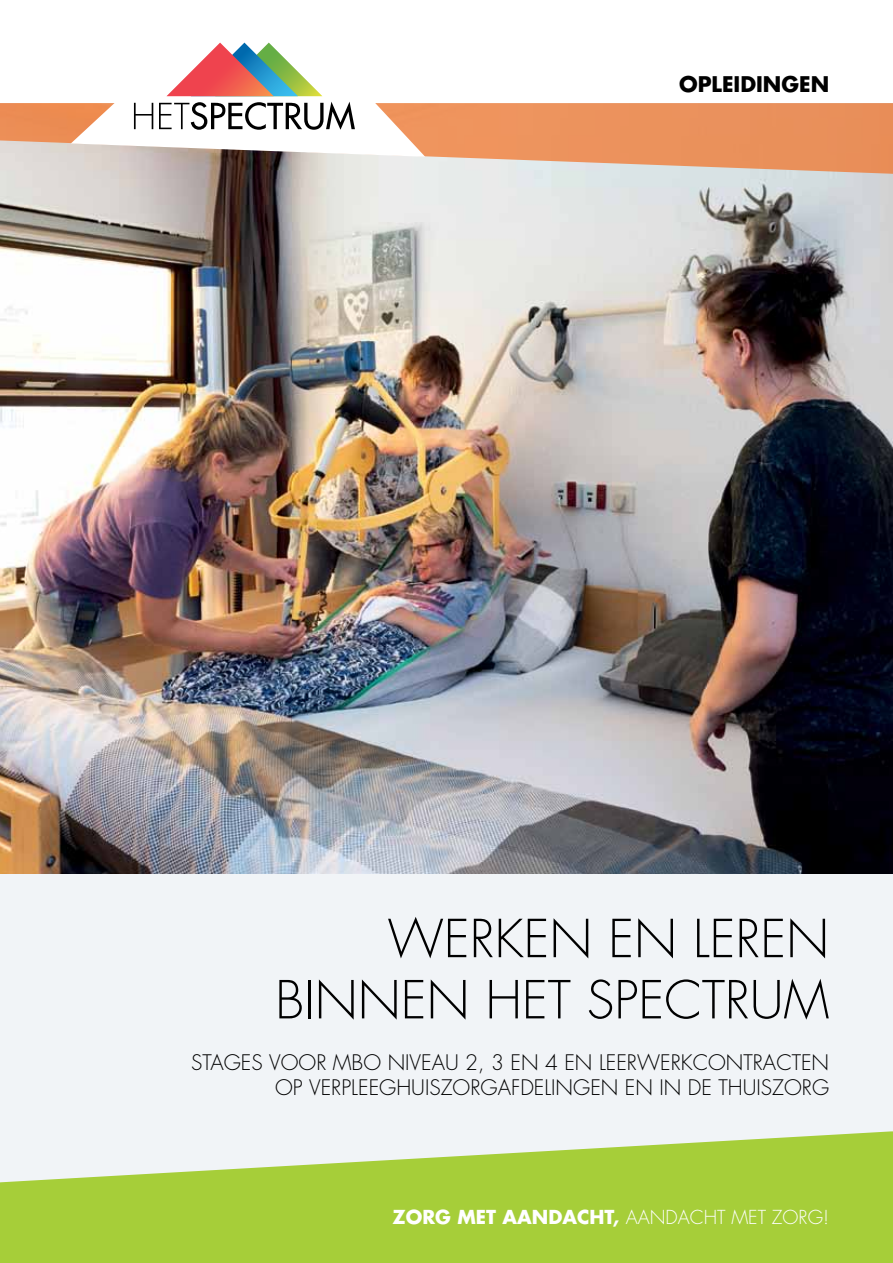
<style>
.page{position:relative;width:893px;height:1263px;background:#fff}
.page>*{position:absolute;margin:0;border:0;box-sizing:border-box;transform-origin:0 0}
.t1{font:300 51px/61.2px "Futura Std";color:#000;text-align:right}
.t2{font:700 21px "Futura Std";color:#000}
.t3{font:300 20.85px/25px "Futura Std";color:#000;text-align:right}
.t4{font:700 18.75px "Futura Std";color:#fff}
.s1{font-weight:300}
</style>
<div class="page">
<div style="left:0;top:863px;width:893px;height:328px;background:#f1f4f7"></div>
<img style="left:0;top:174px;width:893px;height:699px">
<svg style="left:0;top:1131px;width:893px;height:132px;fill:#a6ce39"></svg>
<svg style="left:0;top:103px;width:893px;height:71px;background:#e2a17a"></svg>
<svg style="left:71px;top:42px;width:354px;height:115px"></svg>
<svg style="left:134px;top:103px;width:19px;height:26px"></svg>
<svg style="left:159px;top:102px;width:196px;height:28px"></svg>
<svg style="left:166px;top:43px;width:156px;height:53px"></svg>
<p class="t2" style="left:679px;top:70px;width:152px">OPLEIDINGEN</p>
<h1 class="t1" style="left:275px;top:909px;width:555px">WERKEN EN LEREN<br>BINNEN H ET SPECTRUM</h1>
<p class="t3" style="left:191px;top:1050px;width:159px">STAGES VOOR MBO</p>
<p class="t3" style="left:275px;top:1050px;width:556px">NIVEAU 2, 3 EN 4 EN LEERWERKCONTRACTEN<br>OP VERPLEEGHUISZORGAFDELINGEN EN IN DE THUISZORG</p>
<p class="t4" style="left:393px;top:1205px;width:438px">ZORG MET AANDACHT, <span class="s1">AANDACHT MET ZORG!</span></p>
</div>
